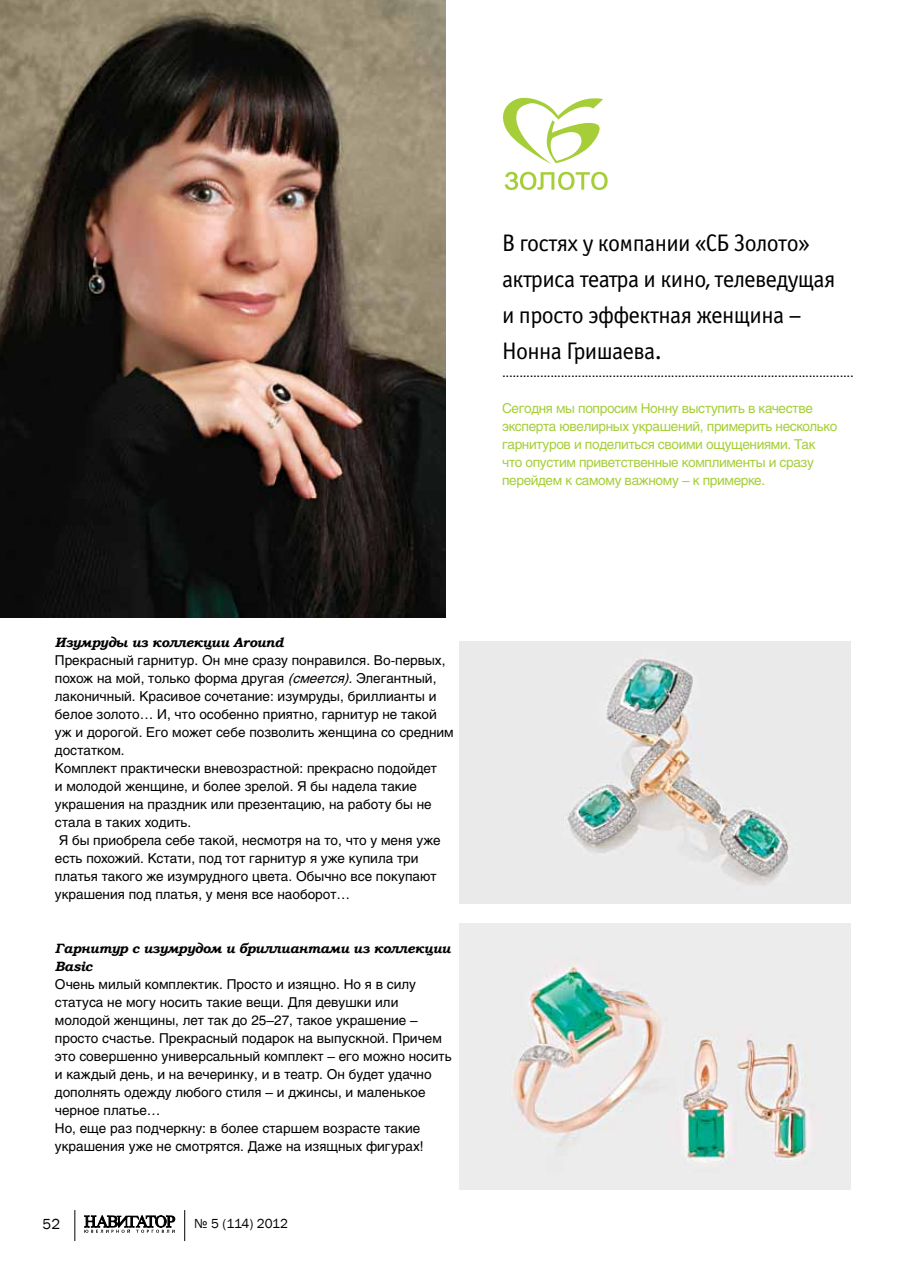
<style>
.page{position:relative;width:902px;height:1263px;background:#fff}
.page>*{position:absolute;margin:0;border:0;box-sizing:border-box;transform-origin:0 0}
.t1{font:24px/36px "Officina Sans C";letter-spacing:-.025em;color:#000}
.t2{font:15px "Franklin Gothic";color:#000}
.t3{font:13.5px/18px "Helios";color:#000}
.t4{font:13.5px/18px "Helios";letter-spacing:-.025em;color:#a6ce39}
.t5{font:italic 700 13.5px/18px "Bookman Old Style";letter-spacing:-.025em;color:#000}
.t6{font:13.5px "Franklin Gothic";letter-spacing:-.015em;color:#000}
.s1{font-style:italic}
</style>
<div class="page">
<svg style="left:84px;top:1215px;width:91px;height:18px"></svg>
<hr style="left:184px;top:1210px;width:1px;height:31px;background:#000">
<hr style="left:74px;top:1210px;width:1px;height:31px;background:#000">
<img style="left:0;top:0;width:445px;height:617px">
<svg style="left:503px;top:98px;width:100px;height:66px"></svg>
<svg style="left:504px;top:172px;width:103px;height:18px"></svg>
<img style="left:460px;top:642px;width:390px;height:261px">
<img style="left:460px;top:924px;width:390px;height:266px">
<h1 class="t1" style="left:502px;top:226px;width:335px">В гостях у компании «СБ Золото» актриса театра и кино, телеведущая и просто эффектная женщина –<br>Нонна Гришаева.</h1>
<p class="t4" style="left:502px;top:399px;width:337px">Сегодня мы попросим Нонну выступить в качестве эксперта ювелирных украшений, примерить несколько гарнитуров и поделиться своими ощущениями. Так что опустим приветственные комплименты и сразу перейдем к самому важному – к примерке.</p>
<p class="t3" style="left:502px;top:363px;width:353px">......................................................................................................</p>
<p class="t5" style="left:55px;top:634px;width:230px">Изумруды из коллекции Around</p>
<p class="t3" style="left:55px;top:651px;width:400px">Прекрасный гарнитур. Он мне сразу понравился. Во-первых, похож на мой, только форма другая <span class="s1">(смеется).</span>Элегантный, лаконичный. Красивое сочетание: изумруды, бриллианты и белое золото… И, что особенно приятно, гарнитур не такой уж и дорогой. Его может себе позволить женщина со средним достатком.<br>Комплект практически вневозрастной: прекрасно подойдет<br>и молодой женщине, и более зрелой. Я бы надела такие украшения на праздник или презентацию, на работу бы не стала в таких ходить.<br>Я бы приобрела себе такой, несмотря на то, что у меня уже есть похожий. Кстати, под тот гарнитур я уже купила три платья такого же изумрудного цвета. Обычно все покупают украшения под платья, у меня все наоборот…</p>
<p class="t5" style="left:55px;top:939px;width:397px">Гарнитур с изумрудом и бриллиантами из коллекции<br>Basic</p>
<p class="t3" style="left:55px;top:975px;width:398px">Очень милый комплектик. Просто и изящно. Но я в силу статуса не могу носить такие вещи. Для девушки или молодой женщины, лет так до 25–27, такое украшение – просто счастье. Прекрасный подарок на выпускной. Причем это совершенно универсальный комплект – его можно носить и каждый день, и на вечеринку, и в театр. Он будет удачно дополнять одежду любого стиля – и джинсы, и маленькое черное платье…<br>Но, еще раз подчеркну: в более старшем возрасте такие украшения уже не смотрятся. Даже на изящных фигурах!</p>
<p class="t2" style="left:43px;top:1214px;width:19px">52</p>
<p class="t6" style="left:194px;top:1215px;width:95px">№ 5 (114) 2012</p>
</div>
